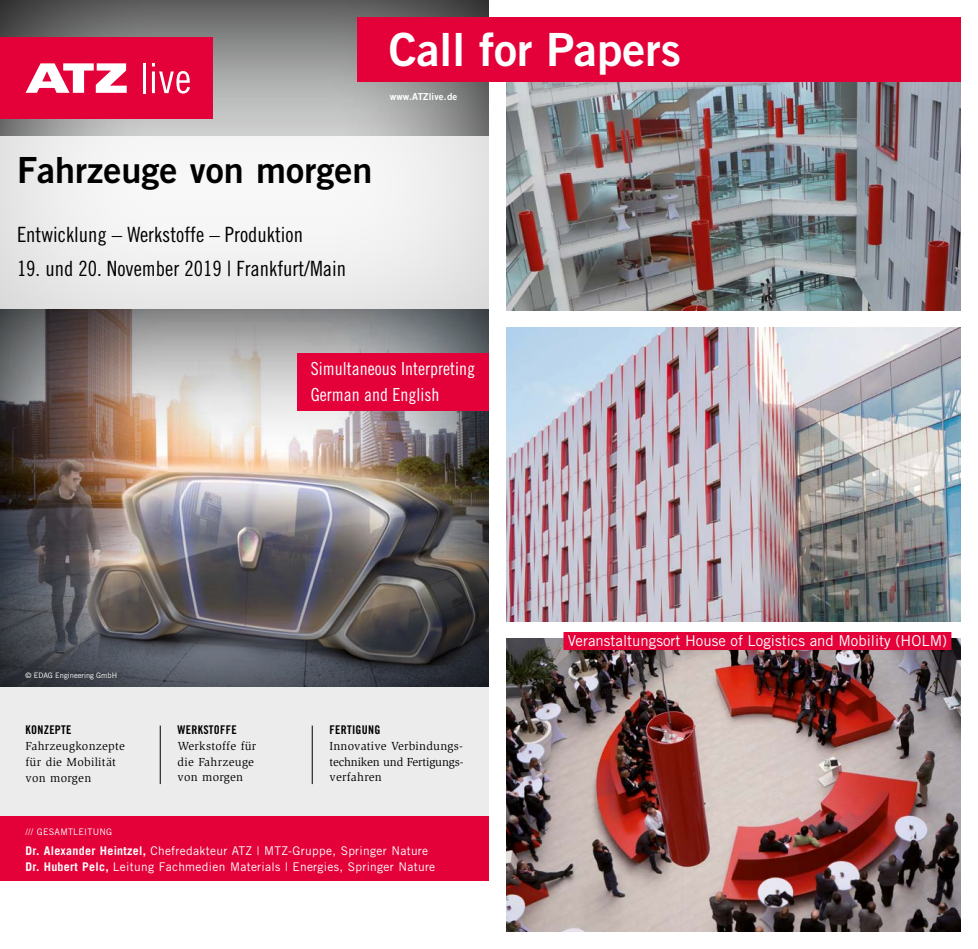
<style>
.page{position:relative;width:978px;height:949px;background:#fff}
.page>*{position:absolute;margin:0;border:0;box-sizing:border-box;transform-origin:0 0}
.t1{font:45.75px "Trade Gothic LT Std Bd 2";color:#fff}
.t2{font:36px "Trade Gothic LT Std Bd 2";color:#000}
.t3{font:21px "Trade Gothic LT Std Cn 18";color:#000}
.t4{font:18px/25.5px "Trade Gothic LT Std Cn 18";color:#fff}
.t5{font:15px "Trade Gothic LT Std";color:#fff}
.t6{font:12px/15.8px "Slimbach Std";letter-spacing:.025em;color:#000}
.t7{font:12px/15.8px "Trade Gothic LT Std";letter-spacing:.025em;color:#fff}
.t8{font:12px "Trade Gothic LT Std Bd Cn 20";letter-spacing:.025em;color:#000}
.t9{font:9.6px "Trade Gothic LT Std Bd 2";letter-spacing:.02em;color:#fff}
.t10{font:9px "Trade Gothic LT Std";letter-spacing:.025em;color:#fff}
.t11{font:7.5px "Trade Gothic LT Std";color:#fff}
.s1{font-weight:700}
</style>
<div class="page">
<svg style="left:0;top:0;width:489px;height:137px;background:#8f8f8f"></svg>
<img style="left:0;top:309px;width:489px;height:378px">
<div style="left:0;top:137px;width:489px;height:172px;background:linear-gradient(to bottom,#f6f6f6,#e8e8e8)"></div>
<img style="left:506px;top:82px;width:455px;height:228px">
<img style="left:506px;top:638px;width:455px;height:293px">
<div style="left:0;top:37px;width:213px;height:82px;background:#e40039"></div>
<svg style="left:26px;top:63px;width:101px;height:30px"></svg>
<hr style="left:143px;top:63px;width:3px;height:30px;background:#fff">
<svg style="left:152px;top:63px;width:38px;height:30px"></svg>
<div style="left:0;top:687px;width:489px;height:149px;background:#ececec"></div>
<div style="left:0;top:816px;width:489px;height:64px;background:#e40039"></div>
<hr style="left:160px;top:725px;width:1px;height:58px;background:#000">
<hr style="left:312px;top:725px;width:1px;height:58px;background:#000">
<div style="left:357px;top:17px;width:604px;height:65px;background:#e40039"></div>
<div style="left:563px;top:631px;width:388px;height:18px;background:#e40039"></div>
<div style="left:298px;top:353px;width:191px;height:57px;background:#e40039"></div>
<img style="left:506px;top:327px;width:455px;height:294px">
<h1 class="t1" style="left:389px;top:21px;width:294px">Call for Papers</h1>
<p class="t9" style="left:389px;top:35px;width:69px">www.ATZlive.de</p>
<p class="t9" style="left:390px;top:90px;width:69px">www.ATZlive.de</p>
<h2 class="t2" style="left:17px;top:148px;width:357px">Fahrzeuge von morgen</h2>
<h3 class="t3" style="left:17px;top:221px;width:288px">Entwicklung – Werkstoffe – Produktion</h3>
<h3 class="t3" style="left:17px;top:255px;width:331px">19. und 20. November 2019 | Frankfurt/Main</h3>
<h3 class="t4" style="left:311px;top:355px;width:166px">Simultaneous Interpreting<br>German and English</h3>
<p class="t11" style="left:26px;top:670px;width:93px">© EDAG Engineering GmbH</p>
<p class="t8" style="left:26px;top:722px;width:48px">KONZEPTE</p>
<p class="t6" style="left:26px;top:738px;width:101px">Fahrzeugkonzepte für die Mobilität von morgen</p>
<p class="t8" style="left:177px;top:722px;width:61px">WERKSTOFFE</p>
<p class="t6" style="left:177px;top:738px;width:80px">Werkstoffe für die Fahrzeuge von morgen</p>
<p class="t8" style="left:329px;top:722px;width:53px">FERTIGUNG</p>
<p class="t6" style="left:329px;top:738px;width:135px;text-align:justify">Innovative Verbindungs&shy;techniken und Fertigungs&shy;verfahren</p>
<p class="t10" style="left:26px;top:826px;width:88px">/// GESAMTLEITUNG</p>
<p class="t7" style="left:26px;top:842px;width:411px"><span class="s1">Dr. Alexander Heintzel,</span> Chefredakteur ATZ | MTZ-Gruppe, Springer Nature<br><span class="s1">Dr. Hubert Pelc,</span> Leitung Fachmedien Materials | Energies, Springer Nature</p>
<p class="t5" style="left:568px;top:631px;width:381px">Veranstaltungsort House of Logistics and Mobility (HOLM)</p>
</div>
